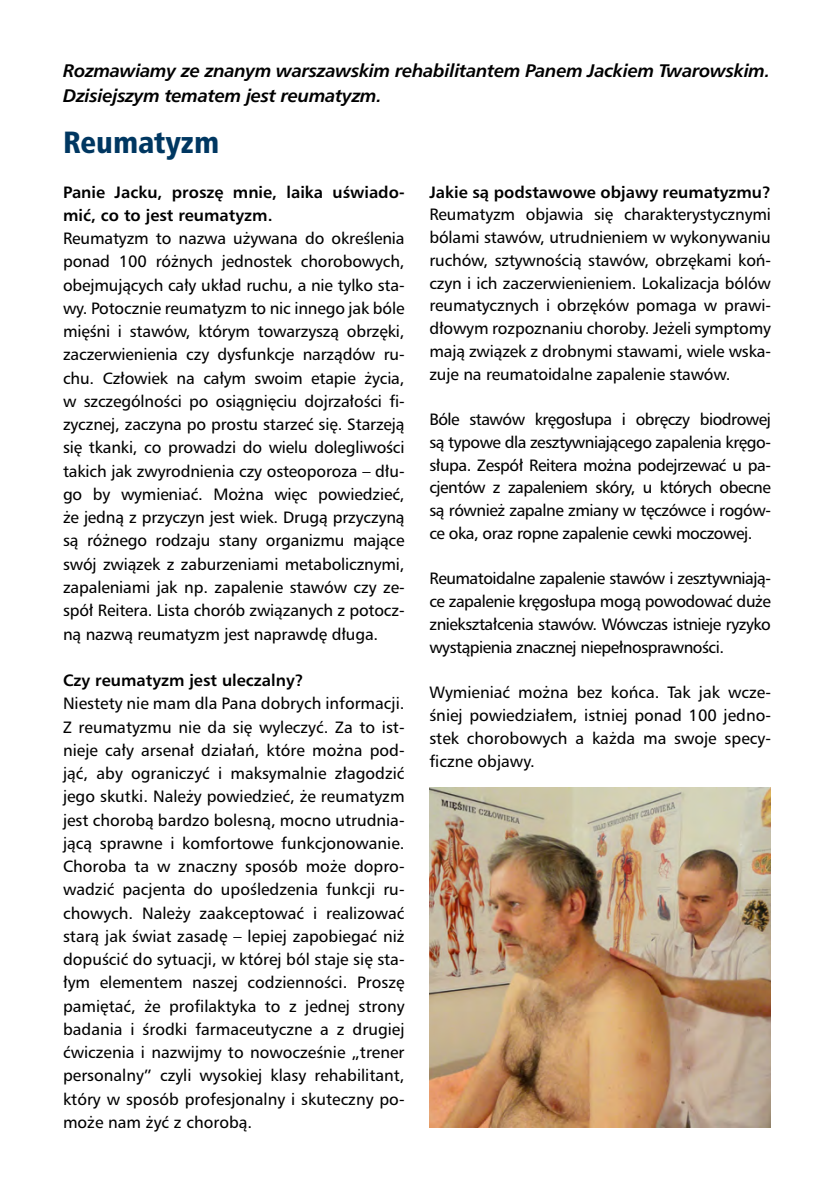
<style>
.page{position:relative;width:834px;height:1191px;background:#fff}
.page>*{position:absolute;margin:0;border:0;box-sizing:border-box;transform-origin:0 0}
.na_tincie{font:29.75px "Humnst 777 Blk Cn PL";color:#003761}
.LID{font:italic 700 17.5px "Humnst 777 PL";letter-spacing:-.02em;color:#000}
.tekst{font:15.75px/23.3px "Humnst 777 PL";letter-spacing:-.01em;color:#000;text-align:justify}
.tekst-2{font:700 15.75px/23.3px "Humnst 777 PL";color:#000}
</style>
<div class="page">
<img style="left:429px;top:788px;width:341px;height:339px">
<p class="LID" style="left:63px;top:59px;width:708px">Rozmawiamy ze znanym warszawskim rehabilitantem Panem Jackiem Twarowskim.</p>
<p class="LID" style="left:63px;top:84px;width:320px">Dzisiejszym tematem jest reumatyzm.</p>
<p class="na_tincie" style="left:63px;top:123px;width:158px">Reumatyzm</p>
<p class="tekst-2" style="left:63px;top:180px;width:343px">Panie Jacku, proszę mnie, laika uświado&shy;mić, co to jest reumatyzm.</p>
<p class="tekst" style="left:63px;top:226px;width:343px">Reumatyzm to nazwa używana do określenia ponad 100 różnych jednostek chorobowych, obejmujących cały układ ruchu, a nie tylko sta&shy;wy. Potocznie reumatyzm to nic innego jak bóle mięśni i stawów, którym towarzyszą obrzęki, zaczerwienienia czy dysfunkcje narządów ru&shy;chu. Człowiek na całym swoim etapie życia, w szczególności po osiągnięciu dojrzałości fi&shy;zycznej, zaczyna po prostu starzeć się. Starzeją się tkanki, co prowadzi do wielu dolegliwości takich jak zwyrodnienia czy osteoporoza – dłu&shy;go by wymieniać. Można więc powiedzieć, że jedną z przyczyn jest wiek. Drugą przyczyną są różnego rodzaju stany organizmu mające swój związek z zaburzeniami metabolicznymi, zapaleniami jak np. zapalenie stawów czy ze&shy;spół Reitera. Lista chorób związanych z potocz&shy;ną nazwą reumatyzm jest naprawdę długa.</p>
<p class="tekst-2" style="left:63px;top:668px;width:242px">Czy reumatyzm jest uleczalny?</p>
<p class="tekst" style="left:63px;top:691px;width:343px">Niestety nie mam dla Pana dobrych informacji.<br>Z reumatyzmu nie da się wyleczyć. Za to ist&shy;nieje cały arsenał działań, które można pod&shy;jąć, aby ograniczyć i maksymalnie złagodzić jego skutki. Należy powiedzieć, że reumatyzm jest chorobą bardzo bolesną, mocno utrudnia&shy;jącą sprawne i komfortowe funkcjonowanie.<br>Choroba ta w znaczny sposób może dopro&shy;wadzić pacjenta do upośledzenia funkcji ru&shy;chowych. Należy zaakceptować i realizować starą jak świat zasadę – lepiej zapobiegać niż dopuścić do sytuacji, w której ból staje się sta&shy;łym elementem naszej codzienności. Proszę pamiętać, że profilaktyka to z jednej strony badania i środki farmaceutyczne a z drugiej ćwiczenia i nazwijmy to nowocześnie „trener personalny” czyli wysokiej klasy rehabilitant, który w sposób profesjonalny i skuteczny po&shy;może nam żyć z chorobą.</p>
<p class="tekst-2" style="left:429px;top:180px;width:343px">Jakie są podstawowe objawy reumatyzmu?</p>
<p class="tekst" style="left:429px;top:203px;width:343px;line-height:22.8px">Reumatyzm objawia się charakterystycznymi bólami stawów, utrudnieniem w wykonywaniu ruchów, sztywnością stawów, obrzękami koń&shy;czyn i ich zaczerwienieniem. Lokalizacja bólów reumatycznych i obrzęków pomaga w prawi&shy;dłowym rozpoznaniu choroby. Jeżeli symptomy mają związek z drobnymi stawami, wiele wska&shy;zuje na reumatoidalne zapalenie stawów.</p>
<p class="tekst" style="left:429px;top:408px;width:343px;line-height:22.8px">Bóle stawów kręgosłupa i obręczy biodrowej są typowe dla zesztywniającego zapalenia kręgo&shy;słupa. Zespół Reitera można podejrzewać u pa&shy;cjentów z zapaleniem skóry, u których obecne są również zapalne zmiany w tęczówce i rogów&shy;ce oka, oraz ropne zapalenie cewki moczowej.</p>
<p class="tekst" style="left:429px;top:567px;width:343px;line-height:22.8px">Reumatoidalne zapalenie stawów i zesztywniają&shy;ce zapalenie kręgosłupa mogą powodować duże zniekształcenia stawów. Wówczas istnieje ryzyko wystąpienia znacznej niepełnosprawności.</p>
<p class="tekst" style="left:429px;top:681px;width:343px;line-height:22.8px">Wymieniać można bez końca. Tak jak wcze&shy;śniej powiedziałem, istniej ponad 100 jedno&shy;stek chorobowych a każda ma swoje specy&shy;ficzne objawy.</p>
</div>
